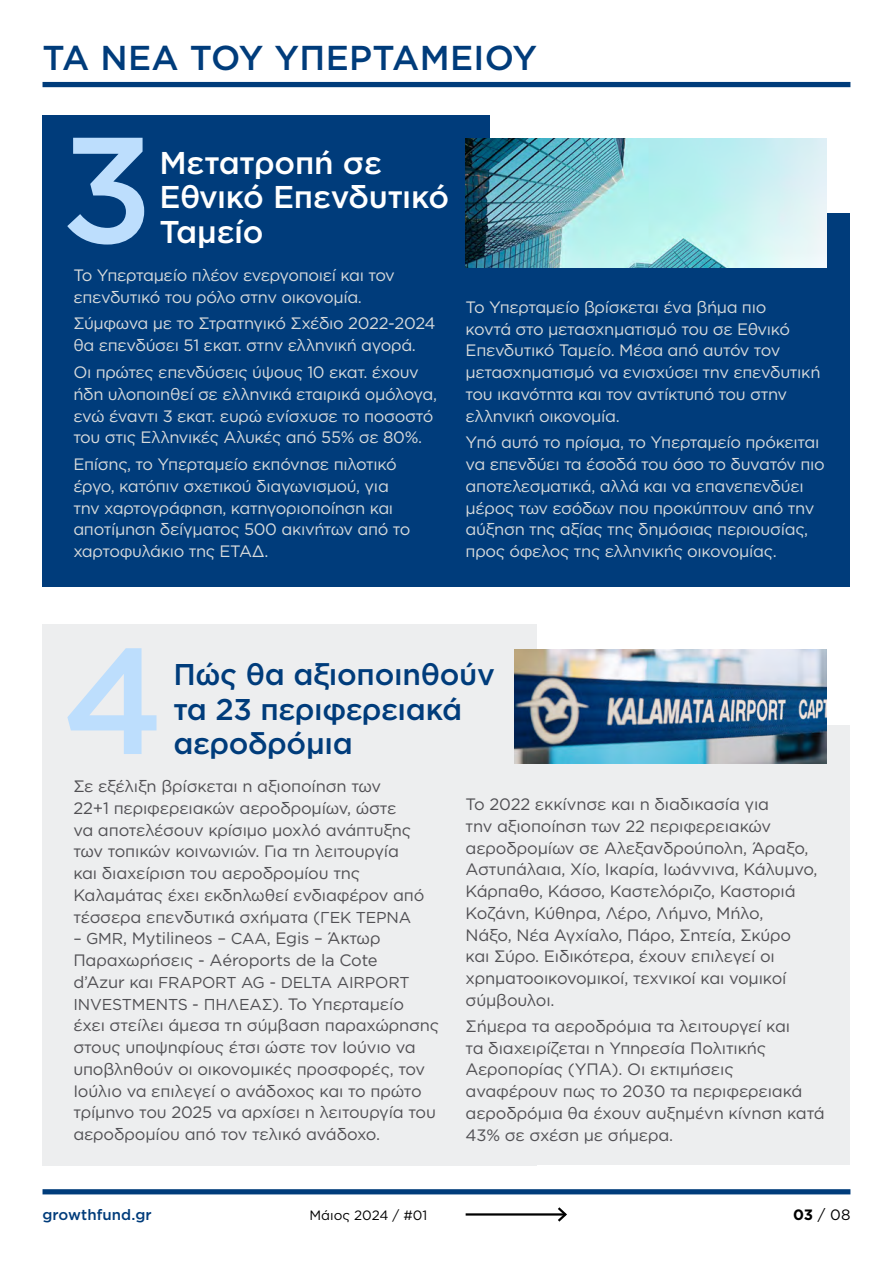
<style>
.page{position:relative;width:893px;height:1263px;background:#fff}
.page>*{position:absolute;margin:0;border:0;box-sizing:border-box;transform-origin:0 0}
.t1{font:500 150px "Gotham Greek";color:#bddefd}
.t2{font:500 34.5px "Gotham Greek";letter-spacing:.01em;color:#003c7b}
.t3{font:500 31.5px/34.5px "Gotham Greek";letter-spacing:-.005em;color:#fff}
.t4{font:500 30px/34.5px "Gotham Greek";letter-spacing:-.01em;color:#003c7b}
.t5{font:16.5px/21.8px "Gotham Greek";letter-spacing:-.01em;color:#504f53}
.t6{font:16.5px/21.8px "Gotham Greek";letter-spacing:-.02em;color:#d8dbdc}
.t7{font:15.75px/21.8px "Gotham Greek";letter-spacing:-.01em;color:#504f53}
.t8{font:500 15px "Gotham Greek";letter-spacing:.005em;color:#003c7b}
.t9{font:15px "Gotham Greek";color:#000}
.t10{font:13.5px "Gotham Greek";color:#000}
.s1{font-size:15.75px}
.s2{font-size:16.5px}
.s3{font-weight:700}
</style>
<div class="page">
<div style="left:43px;top:1189px;width:807px;height:5px;background:#003c7b"></div>
<hr style="left:466px;top:1213px;width:99px;height:2px;background:#000">
<svg style="left:555px;top:1207px;width:12px;height:15px"></svg>
<div style="left:494px;top:725px;width:356px;height:439px;background:#edeeef"></div>
<div style="left:43px;top:624px;width:494px;height:541px;background:#edeeef"></div>
<div style="left:43px;top:82px;width:807px;height:5px;background:#003c7b"></div>
<div style="left:43px;top:213px;width:807px;height:374px;background:#003c7b"></div>
<div style="left:43px;top:115px;width:447px;height:145px;background:#003c7b"></div>
<img style="left:515px;top:649px;width:312px;height:114px">
<img style="left:466px;top:138px;width:361px;height:130px">
<h2 class="t2" style="left:43px;top:38px;width:496px">ΤΑ ΝΕΑ ΤΟΥ ΥΠΕΡΤΑΜΕΙΟΥ</h2>
<h1 class="t1" style="left:61px;top:104px;width:94px">3</h1>
<h3 class="t3" style="left:159px;top:145px;width:291px">Μετατροπή σε<br>Εθνικό Επενδυτικό<br>Ταμείο</h3>
<p class="t6" style="left:73px;top:264px;width:323px">Το Υπερταμείο πλέον ενεργοποιεί και τον επενδυτικό του ρόλο στην οικονομία.</p>
<p class="t6" style="left:73px;top:312px;width:364px">Σύμφωνα με το Στρατηγικό Σχέδιο 2022-2024 θα επενδύσει 51 εκατ. στην ελληνική αγορά.</p>
<p class="t6" style="left:73px;top:361px;width:365px">Οι πρώτες επενδύσεις ύψους 10 εκατ. έχουν ήδη υλοποιηθεί σε ελληνικά εταιρικά ομόλογα, ενώ έναντι 3 εκατ. ευρώ ενίσχυσε το ποσοστό του στις Ελληνικές Αλυκές από 55% σε 80%.</p>
<p class="t6" style="left:73px;top:453px;width:339px">Επίσης, το Υπερταμείο εκπόνησε πιλοτικό έργο, κατόπιν σχετικού διαγωνισμού, για την χαρτογράφηση, κατηγοριοποίηση και αποτίμηση δείγματος 500 ακινήτων από το χαρτοφυλάκιο της ΕΤΑΔ.</p>
<p class="t6" style="left:466px;top:296px;width:356px">Το Υπερταμείο βρίσκεται ένα βήμα πιο<br>κοντά στο μετασχηματισμό του σε Εθνικό Επενδυτικό Ταμείο. Μέσα από αυτόν τον μετασχηματισμό να ενισχύσει την επενδυτική του ικανότητα και τον αντίκτυπό του στην ελληνική οικονομία.</p>
<p class="t6" style="left:466px;top:431px;width:361px">Υπό αυτό το πρίσμα, το Υπερταμείο πρόκειται να επενδύει τα έσοδά του όσο το δυνατόν πιο αποτελεσματικά, αλλά και να επανεπενδύει μέρος των εσόδων που προκύπτουν από την αύξηση της αξίας της δημόσιας περιουσίας, προς όφελος της ελληνικής οικονομίας.</p>
<h1 class="t1" style="left:62px;top:616px;width:104px">4</h1>
<h3 class="t4" style="left:173px;top:656px;width:323px">Πώς θα αξιοποιηθούν τα 23 περιφερειακά</h3>
<h3 class="t4" style="left:173px;top:725px;width:181px">αεροδρόμια</h3>
<p class="t5" style="left:73px;top:775px;width:353px">Σε εξέλιξη βρίσκεται η αξιοποίηση των<br>22+1 περιφερειακών αεροδρομίων, ώστε<br>να αποτελέσουν κρίσιμο μοχλό ανάπτυξης των τοπικών κοινωνιών. Για τη λειτουργία και διαχείριση του αεροδρομίου της Καλαμάτας έχει εκδηλωθεί ενδιαφέρον από τέσσερα επενδυτικά σχήματα (<span class="s1">ΓΕΚ ΤΕΡΝΑ</span></p>
<p class="t5" style="left:73px;top:927px;width:309px"><span class="s1">– GMR</span>, Mytilineos – <span class="s1">CAA</span>, Egis – Άκτωρ<br>Παραχωρήσεις - Aéroports de la Cote</p>
<p class="t7" style="left:73px;top:971px;width:338px"><span class="s2">d’Azur και</span> FRAPORT AG <span class="s2">-</span> DELTA AIRPORT<br>INVESTMENTS <span class="s2">-</span> ΠΗΛΕΑΣ<span class="s2">). Το Υπερταμείο</span></p>
<p class="t5" style="left:73px;top:1014px;width:367px">έχει στείλει άμεσα τη σύμβαση παραχώρησης στους υποψηφίους έτσι ώστε τον Ιούνιο να υποβληθούν οι οικονομικές προσφορές, τον Ιούλιο να επιλεγεί ο ανάδοχος και το πρώτο τρίμηνο του 2025 να αρχίσει η λειτουργία του αεροδρομίου από τον τελικό ανάδοχο.</p>
<p class="t5" style="left:466px;top:793px;width:354px">Το 2022 εκκίνησε και η διαδικασία για<br>την αξιοποίηση των 22 περιφερειακών αεροδρομίων σε Αλεξανδρούπολη, Άραξο, Αστυπάλαια, Χίο, Ικαρία, Ιωάννινα, Κάλυμνο, Κάρπαθο, Κάσσο, Καστελόριζο, Καστοριά Κοζάνη, Κύθηρα, Λέρο, Λήμνο, Μήλο,<br>Νάξο, Νέα Αγχίαλο, Πάρο, Σητεία, Σκύρο και Σύρο. Ειδικότερα, έχουν επιλεγεί οι χρηματοοικονομικοί, τεχνικοί και νομικοί σύμβουλοι.</p>
<p class="t5" style="left:466px;top:1015px;width:361px">Σήμερα τα αεροδρόμια τα λειτουργεί και<br>τα διαχειρίζεται η Υπηρεσία Πολιτικής Αεροπορίας (ΥΠΑ). Οι εκτιμήσεις αναφέρουν πως το 2030 τα περιφερειακά αεροδρόμια θα έχουν αυξημένη κίνηση κατά 43% σε σχέση με σήμερα.</p>
<p class="t8" style="left:43px;top:1206px;width:111px">growthfund.gr</p>
<p class="t10" style="left:309px;top:1208px;width:119px">Μάιος 2024 / #01</p>
<p class="t9" style="left:793px;top:1207px;width:59px"><span class="s3">03</span> / 08</p>
</div>
